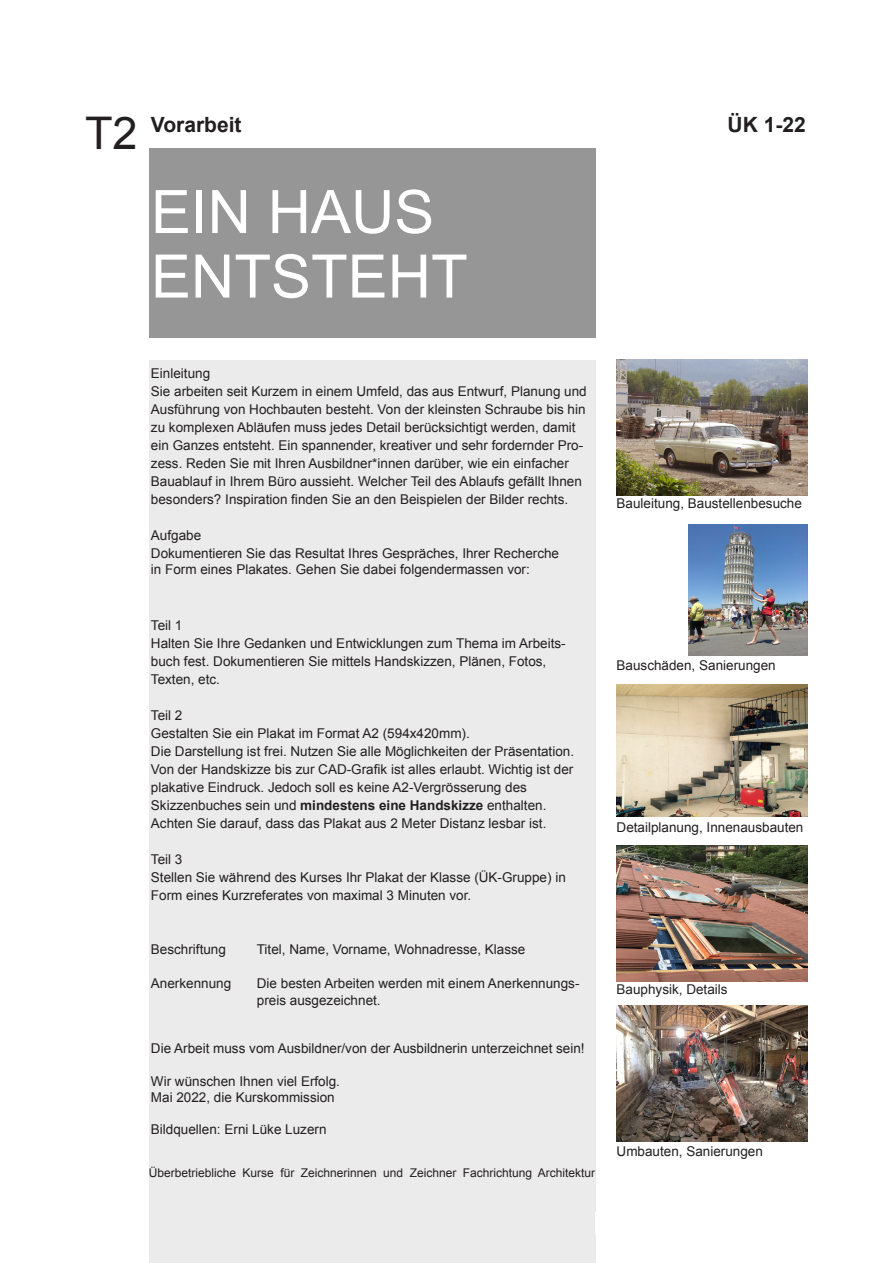
<style>
.page{position:relative;width:893px;height:1263px;background:#fff}
.page>*{position:absolute;margin:0;border:0;box-sizing:border-box;transform-origin:0 0}
.t1{font:60px "Arial";color:#fff}
.t2{font:45px "Arial";color:#231f20}
.t3{font:700 21px "Arial";color:#231f20}
.t4{font:13.5px/18px "Arial";color:#231f20}
.t5{font:12px "Arial";color:#231f20}
.s1{font-weight:700}
</style>
<div class="page">
<div style="left:149px;top:149px;width:446px;height:1114px;background:#ebebeb"></div>
<div style="left:149px;top:149px;width:446px;height:189px;background:#969696"></div>
<div style="left:149px;top:338px;width:659px;height:21px;background:#fff"></div>
<img style="left:617px;top:359px;width:191px;height:136px">
<img style="left:689px;top:524px;width:119px;height:132px">
<img style="left:617px;top:685px;width:191px;height:131px">
<img style="left:617px;top:845px;width:191px;height:136px">
<img style="left:617px;top:1006px;width:191px;height:136px">
<p class="t2" style="left:85px;top:104px;width:54px">T2</p>
<p class="t3" style="left:151px;top:111px;width:92px">Vorarbeit</p>
<p class="t3" style="left:728px;top:111px;width:80px">ÜK 1-22</p>
<p class="t1" style="left:151px;top:173px;width:285px">EIN HAUS</p>
<p class="t1" style="left:151px;top:237px;width:318px">ENTSTEHT</p>
<p class="t4" style="left:151px;top:364px;width:61px">Einleitung</p>
<p class="t4" style="left:151px;top:382px;width:437px">Sie arbeiten seit Kurzem in einem Umfeld, das aus Entwurf, Planung und Ausführung von Hochbauten besteht. Von der kleinsten Schraube bis hin zu komplexen Abläufen muss jedes Detail berücksichtigt werden, damit ein Ganzes entsteht. Ein spannender, kreativer und sehr fordernder Pro&shy;zess. Reden Sie mit Ihren Ausbildner*innen darüber, wie ein einfacher Bauablauf in Ihrem Büro aussieht. Welcher Teil des Ablaufs gefällt Ihnen besonders? Inspiration finden Sie an den Beispielen der Bilder rechts.</p>
<p class="t4" style="left:151px;top:526px;width:52px">Aufgabe</p>
<p class="t4" style="left:151px;top:544px;width:410px">Dokumentieren Sie das Resultat Ihres Gespräches, Ihrer Recherche</p>
<p class="t4" style="left:151px;top:561px;width:380px">in Form eines Plakates. Gehen Sie dabei folgendermassen vor:</p>
<p class="t4" style="left:151px;top:616px;width:33px">Teil 1</p>
<p class="t4" style="left:151px;top:634px;width:416px">Halten Sie Ihre Gedanken und Entwicklungen zum Thema im Arbeits&shy;buch fest. Dokumentieren Sie mittels Handskizzen, Plänen, Fotos,<br>Texten, etc.</p>
<p class="t4" style="left:151px;top:706px;width:33px">Teil 2</p>
<p class="t4" style="left:151px;top:724px;width:320px">Gestalten Sie ein Plakat im Format A2 (594x420mm).</p>
<p class="t4" style="left:151px;top:742px;width:425px">Die Darstellung ist frei. Nutzen Sie alle Möglichkeiten der Präsentation.</p>
<p class="t4" style="left:151px;top:760px;width:424px">Von der Handskizze bis zur CAD-Grafik ist alles erlaubt. Wichtig ist der plakative Eindruck. Jedoch soll es keine A2-Vergrösserung des</p>
<p class="t4" style="left:151px;top:796px;width:397px">Skizzenbuches sein und <span class="s1">mindestens eine Handskizze</span> enthalten.</p>
<p class="t4" style="left:151px;top:814px;width:397px">Achten Sie darauf, dass das Plakat aus 2 Meter Distanz lesbar ist.</p>
<p class="t4" style="left:151px;top:850px;width:33px">Teil 3</p>
<p class="t4" style="left:151px;top:868px;width:416px">Stellen Sie während des Kurses Ihr Plakat der Klasse (ÜK-Gruppe) in<br>Form eines Kurzreferates von maximal 3 Minuten vor.</p>
<p class="t4" style="left:151px;top:940px;width:77px">Beschriftung</p>
<p class="t4" style="left:257px;top:940px;width:270px">Titel, Name, Vorname, Wohnadresse, Klasse</p>
<p class="t4" style="left:151px;top:975px;width:82px">Anerkennung</p>
<p class="t4" style="left:257px;top:976px;width:324px;line-height:16.2px">Die besten Arbeiten werden mit einem Anerkennungs&shy;preis ausgezeichnet.</p>
<p class="t4" style="left:151px;top:1039px;width:435px">Die Arbeit muss vom Ausbildner/von der Ausbildnerin unterzeichnet sein!</p>
<p class="t4" style="left:151px;top:1072px;width:191px">Wir wünschen Ihnen viel Erfolg.</p>
<p class="t4" style="left:151px;top:1088px;width:185px">Mai 2022, die Kurskommission</p>
<p class="t4" style="left:151px;top:1120px;width:177px">Bildquellen: Erni Lüke Luzern</p>
<p class="t5" style="left:149px;top:1165px;width:448px">Überbetriebliche Kurse für Zeichnerinnen und Zeichner Fachrichtung Architektur</p>
<p class="t4" style="left:617px;top:494px;width:187px">Bauleitung, Baustellenbesuche</p>
<p class="t4" style="left:617px;top:656px;width:161px">Bauschäden, Sanierungen</p>
<p class="t4" style="left:617px;top:818px;width:188px">Detailplanung, Innenausbauten</p>
<p class="t4" style="left:617px;top:980px;width:113px">Bauphysik, Details</p>
<p class="t4" style="left:617px;top:1142px;width:148px">Umbauten, Sanierungen</p>
</div>
